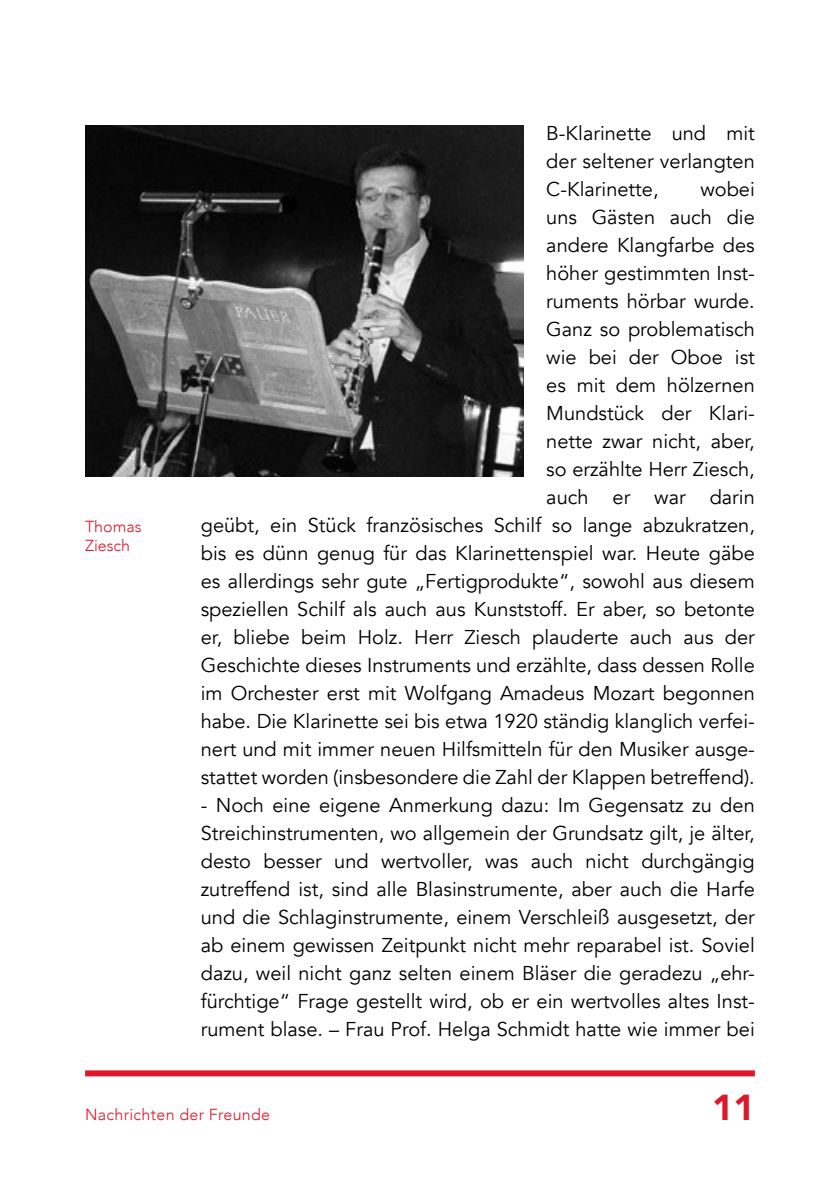
<style>
.page{position:relative;width:840px;height:1191px;background:#fff}
.page>*{position:absolute;margin:0;border:0;box-sizing:border-box;transform-origin:0 0}
.t1{font:900 36px "Avenir";color:#dd172b}
.t2{font:20px/28px "Avenir";color:#000;text-align:justify}
.t3{font:300 16px "Avenir";letter-spacing:.02em;color:#dd172b}
.t4{font:300 16px/19.2px "Avenir";color:#dd172b}
</style>
<div class="page">
<div style="left:85px;top:1070px;width:669px;height:6px;background:#dd172b"></div>
<img style="left:85px;top:125px;width:438px;height:351px">
<p class="t4" style="left:85px;top:517px;width:58px">Thomas<br>Ziesch</p>
<p class="t2" style="left:546px;top:119px;width:210px">B-Klarinette und mit der seltener verlangten C-Klarinette,</p>
<p class="t2" style="left:201px;top:175px;width:555px;text-align:right">wobei<br>uns Gästen auch die<br>andere Klangfarbe des<br>höher gestimmten Inst-<br>ruments hörbar wurde.<br>Ganz so problematisch<br>wie bei der Oboe ist<br>es mit dem hölzernen<br>Mundstück der Klari-<br>nette zwar nicht, aber,<br>so erzählte Herr Ziesch,<br>auch er war darin<br>geübt, ein Stück französisches Schilf so lange abzukratzen, bis es dünn genug für das Klarinettenspiel war. Heute gäbe es allerdings sehr gute „Fertigprodukte“, sowohl aus diesem speziellen Schilf als auch aus Kunststoff. Er aber, so betonte er, bliebe beim Holz. Herr Ziesch plauderte auch aus der Geschichte dieses Instruments und erzählte, dass dessen Rolle im Orchester erst mit Wolfgang Amadeus Mozart begonnen habe. Die Klarinette sei bis etwa 1920 ständig klanglich verfei&shy;nert und mit immer neuen Hilfsmitteln für den Musiker ausge&shy;stattet worden (insbesondere die Zahl der Klappen betreffend).</p>
<p class="t2" style="left:201px;top:791px;width:555px">- Noch eine eigene Anmerkung dazu: Im Gegensatz zu den Streichinstrumenten, wo allgemein der Grundsatz gilt, je älter, desto besser und wertvoller, was auch nicht durchgängig zutreffend ist, sind alle Blasinstrumente, aber auch die Harfe und die Schlaginstrumente, einem Verschleiß ausgesetzt, der ab einem gewissen Zeitpunkt nicht mehr reparabel ist. Soviel dazu, weil nicht ganz selten einem Bläser die geradezu „ehr&shy;fürchtige“ Frage gestellt wird, ob er ein wertvolles altes Inst&shy;rument blase. – Frau Prof. Helga Schmidt hatte wie immer bei</p>
<p class="t3" style="left:85px;top:1105px;width:186px">Nachrichten der Freunde</p>
<h1 class="t1" style="left:711px;top:1077px;width:44px">11</h1>
</div>
